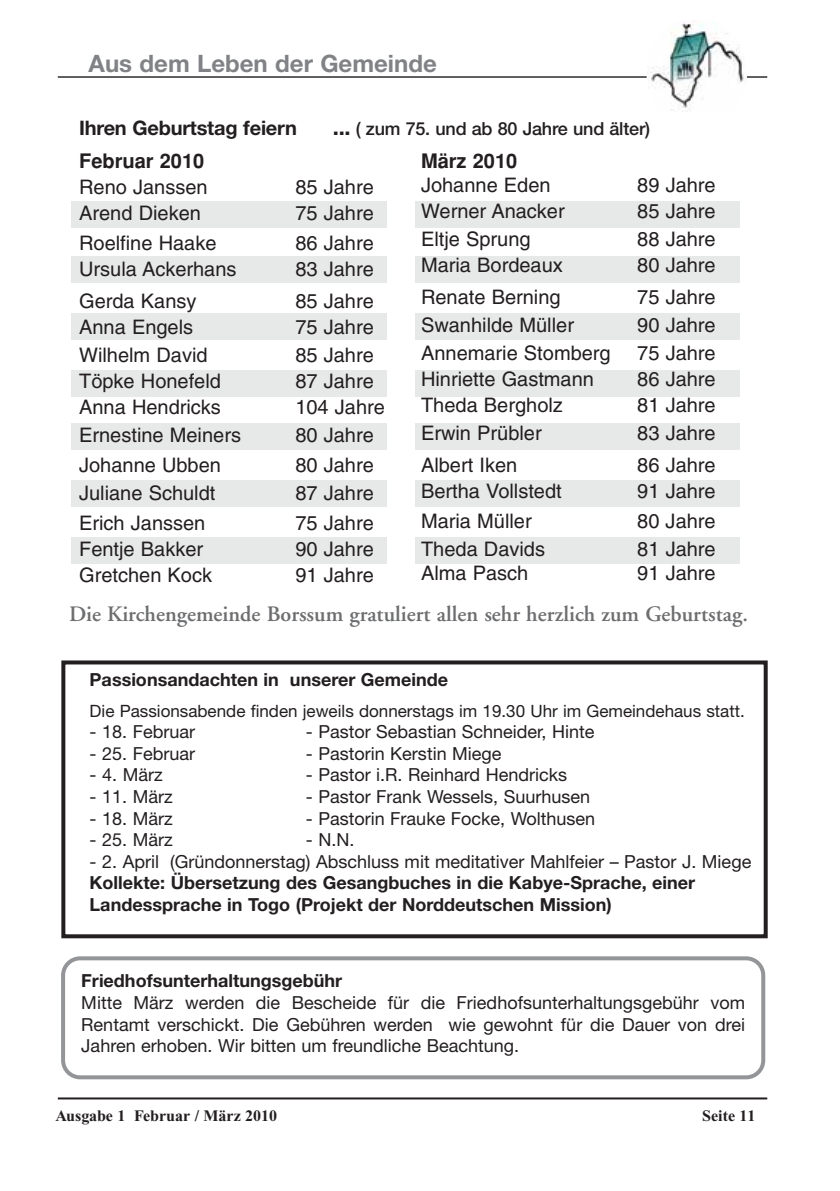
<style>
.page{position:relative;width:840px;height:1191px;background:#fff}
.page>*{position:absolute;margin:0;border:0;box-sizing:border-box;transform-origin:0 0}
.t1{font:700 24px "Helvetica Neue";color:#808285}
.t2{font:600 22px "Adobe Garamond";color:#6d6e70}
.t3{font:20px "Helvetica";color:#231f20}
.t4{font:700 20px "Helvetica Neue";letter-spacing:-.01em;color:#231f20}
.t5{font:700 20px "Helvetica";color:#231f20}
.t6{font:18px/21.6px "Helvetica Neue";color:#231f20;text-align:justify}
.t7{font:700 18px/21.6px "Helvetica Neue";color:#231f20}
.t8{font:500 18px "Helvetica Neue";letter-spacing:-.01em;color:#231f20}
.t9{font:17px "Helvetica Neue";color:#231f20}
.t10{font:700 16px "Times New Roman";color:#231f20}
.s1{font-weight:700;font-size:22px}
</style>
<div class="page">
<div style="left:61px;top:660px;width:706px;height:278px;border:4px solid #231f20"></div>
<svg style="left:61px;top:956px;width:703px;height:123px"></svg>
<hr style="left:58px;top:1097px;width:708px;height:2px;background:#231f20">
<hr style="left:58px;top:76px;width:708px;height:2px;background:#231f20">
<div style="left:646px;top:17px;width:100px;height:111px;background:#fff;border-radius:50%"></div>
<img style="left:649px;top:23px;width:95px;height:89px">
<div style="left:71px;top:201px;width:668px;height:26px;background:#e7e8e8"></div>
<div style="left:71px;top:256px;width:668px;height:26px;background:#e7e8e8"></div>
<div style="left:71px;top:313px;width:668px;height:27px;background:#e7e8e8"></div>
<div style="left:71px;top:370px;width:668px;height:27px;background:#e7e8e8"></div>
<div style="left:71px;top:423px;width:668px;height:27px;background:#e7e8e8"></div>
<div style="left:71px;top:480px;width:668px;height:27px;background:#e7e8e8"></div>
<div style="left:71px;top:537px;width:668px;height:27px;background:#e7e8e8"></div>
<div style="left:387px;top:168px;width:27px;height:470px;background:#fff"></div>
<p class="t1" style="left:89px;top:55px;width:349px">Aus dem Leben der Gemeinde</p>
<p class="t4" style="left:79px;top:121px;width:219px">Ihren Geburtstag feiern</p>
<p class="t5" style="left:79px;top:154px;width:127px">Februar 2010</p>
<p class="t3" style="left:79px;top:180px;width:130px">Reno Janssen</p>
<p class="t3" style="left:295px;top:180px;width:80px">85 Jahre</p>
<p class="t3" style="left:79px;top:206px;width:123px">Arend Dieken</p>
<p class="t3" style="left:295px;top:206px;width:80px">75 Jahre</p>
<p class="t3" style="left:79px;top:236px;width:139px">Roelfine Haake</p>
<p class="t3" style="left:295px;top:236px;width:80px">86 Jahre</p>
<p class="t3" style="left:79px;top:262px;width:159px">Ursula Ackerhans</p>
<p class="t3" style="left:295px;top:262px;width:80px">83 Jahre</p>
<p class="t3" style="left:79px;top:294px;width:119px">Gerda Kansy</p>
<p class="t3" style="left:295px;top:294px;width:80px">85 Jahre</p>
<p class="t3" style="left:79px;top:320px;width:115px">Anna Engels</p>
<p class="t3" style="left:295px;top:320px;width:80px">75 Jahre</p>
<p class="t3" style="left:79px;top:348px;width:130px">Wilhelm David</p>
<p class="t3" style="left:295px;top:348px;width:80px">85 Jahre</p>
<p class="t3" style="left:79px;top:374px;width:143px">Töpke Honefeld</p>
<p class="t3" style="left:295px;top:374px;width:80px">87 Jahre</p>
<p class="t3" style="left:79px;top:400px;width:143px">Anna Hendricks</p>
<p class="t3" style="left:295px;top:400px;width:91px">104 Jahre</p>
<p class="t3" style="left:79px;top:428px;width:163px">Ernestine Meiners</p>
<p class="t3" style="left:295px;top:428px;width:80px">80 Jahre</p>
<p class="t3" style="left:79px;top:458px;width:143px">Johanne Ubben</p>
<p class="t3" style="left:295px;top:458px;width:80px">80 Jahre</p>
<p class="t3" style="left:79px;top:486px;width:138px">Juliane Schuldt</p>
<p class="t3" style="left:295px;top:486px;width:80px">87 Jahre</p>
<p class="t3" style="left:79px;top:516px;width:128px">Erich Janssen</p>
<p class="t3" style="left:295px;top:516px;width:80px">75 Jahre</p>
<p class="t3" style="left:79px;top:542px;width:125px">Fentje Bakker</p>
<p class="t3" style="left:295px;top:542px;width:80px">90 Jahre</p>
<p class="t3" style="left:79px;top:568px;width:134px">Gretchen Kock</p>
<p class="t3" style="left:295px;top:568px;width:80px">91 Jahre</p>
<p class="t8" style="left:333px;top:122px;width:318px"><span class="s1">...</span> ( zum 75. und ab 80 Jahre und älter)</p>
<p class="t5" style="left:421px;top:154px;width:98px">März 2010</p>
<p class="t3" style="left:421px;top:178px;width:131px">Johanne Eden</p>
<p class="t3" style="left:637px;top:178px;width:80px">89 Jahre</p>
<p class="t3" style="left:421px;top:204px;width:145px">Werner Anacker</p>
<p class="t3" style="left:637px;top:204px;width:80px">85 Jahre</p>
<p class="t3" style="left:421px;top:232px;width:111px">Eltje Sprung</p>
<p class="t3" style="left:637px;top:232px;width:80px">88 Jahre</p>
<p class="t3" style="left:421px;top:258px;width:143px">Maria Bordeaux</p>
<p class="t3" style="left:637px;top:258px;width:80px">80 Jahre</p>
<p class="t3" style="left:421px;top:290px;width:141px">Renate Berning</p>
<p class="t3" style="left:637px;top:290px;width:80px">75 Jahre</p>
<p class="t3" style="left:421px;top:318px;width:154px">Swanhilde Müller</p>
<p class="t3" style="left:637px;top:318px;width:80px">90 Jahre</p>
<p class="t3" style="left:421px;top:346px;width:191px">Annemarie Stomberg</p>
<p class="t3" style="left:637px;top:346px;width:80px">75 Jahre</p>
<p class="t3" style="left:421px;top:372px;width:174px">Hinriette Gastmann</p>
<p class="t3" style="left:637px;top:372px;width:80px">86 Jahre</p>
<p class="t3" style="left:421px;top:398px;width:143px">Theda Bergholz</p>
<p class="t3" style="left:637px;top:398px;width:80px">81 Jahre</p>
<p class="t3" style="left:421px;top:426px;width:122px">Erwin Prübler</p>
<p class="t3" style="left:637px;top:426px;width:80px">83 Jahre</p>
<p class="t3" style="left:421px;top:458px;width:98px">Albert Iken</p>
<p class="t3" style="left:637px;top:458px;width:80px">86 Jahre</p>
<p class="t3" style="left:421px;top:484px;width:142px">Bertha Vollstedt</p>
<p class="t3" style="left:637px;top:484px;width:80px">91 Jahre</p>
<p class="t3" style="left:421px;top:514px;width:112px">Maria Müller</p>
<p class="t3" style="left:637px;top:514px;width:80px">80 Jahre</p>
<p class="t3" style="left:421px;top:542px;width:125px">Theda Davids</p>
<p class="t3" style="left:637px;top:542px;width:80px">81 Jahre</p>
<p class="t3" style="left:421px;top:566px;width:109px">Alma Pasch</p>
<p class="t3" style="left:637px;top:566px;width:80px">91 Jahre</p>
<p class="t2" style="left:69px;top:605px;width:680px">Die Kirchengemeinde Borssum gratuliert allen sehr herzlich zum Geburtstag.</p>
<p class="t7" style="left:90px;top:670px;width:360px">Passionsandachten in unserer Gemeinde</p>
<p class="t9" style="left:90px;top:704px;width:656px">Die Passionsabende finden jeweils donnerstags im 19.30 Uhr im Gemeindehaus statt.</p>
<p class="t6" style="left:90px;top:722px;width:107px">- 18. Februar</p>
<p class="t6" style="left:306px;top:722px;width:290px">- Pastor Sebastian Schneider, Hinte</p>
<p class="t6" style="left:90px;top:744px;width:107px">- 25. Februar</p>
<p class="t6" style="left:306px;top:744px;width:197px">- Pastorin Kerstin Miege</p>
<p class="t6" style="left:90px;top:766px;width:74px">- 4. März</p>
<p class="t6" style="left:306px;top:766px;width:262px">- Pastor i.R. Reinhard Hendricks</p>
<p class="t6" style="left:90px;top:787px;width:84px">- 11. März</p>
<p class="t6" style="left:306px;top:787px;width:285px">- Pastor Frank Wessels, Suurhusen</p>
<p class="t6" style="left:90px;top:809px;width:84px">- 18. März</p>
<p class="t6" style="left:306px;top:809px;width:290px">- Pastorin Frauke Focke, Wolthusen</p>
<p class="t6" style="left:90px;top:830px;width:84px">- 25. März</p>
<p class="t6" style="left:306px;top:830px;width:50px">- N.N.</p>
<p class="t6" style="left:90px;top:852px;width:662px">- 2. April (Gründonnerstag) Abschluss mit meditativer Mahlfeier – Pastor J. Miege</p>
<p class="t7" style="left:90px;top:873px;width:607px">Kollekte: Übersetzung des Gesangbuches in die Kabye-Sprache, einer<br>Landessprache in Togo (Projekt der Norddeutschen Mission)</p>
<p class="t7" style="left:81px;top:971px;width:262px">Friedhofsunterhaltungsgebühr</p>
<p class="t6" style="left:81px;top:993px;width:665px">Mitte März werden die Bescheide für die Friedhofsunterhaltungsgebühr vom Rentamt verschickt. Die Gebühren werden wie gewohnt für die Dauer von drei Jahren erhoben. Wir bitten um freundliche Beachtung.</p>
<p class="t10" style="left:55px;top:1110px;width:223px">Ausgabe 1 Februar / März 2010</p>
<p class="t10" style="left:701px;top:1110px;width:55px">Seite 11</p>
</div>
